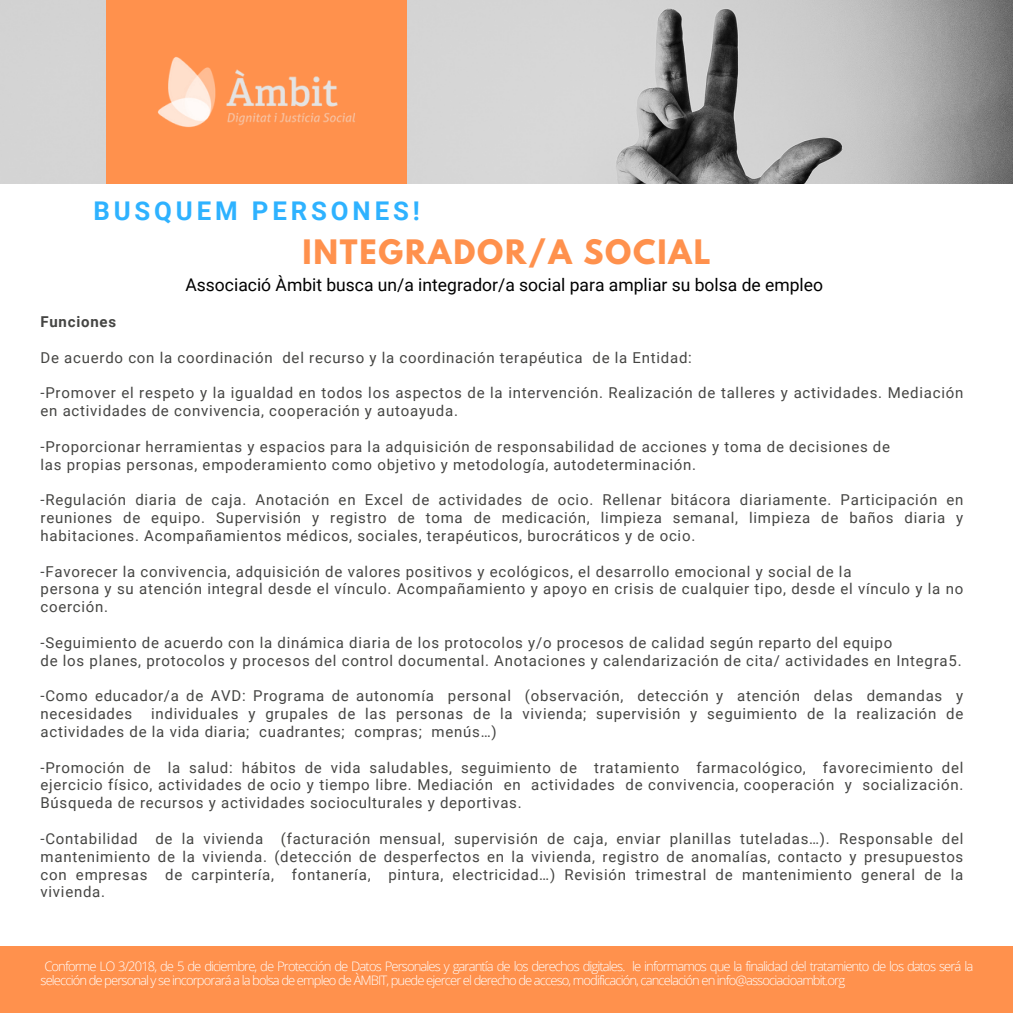
<style>
.page{position:relative;width:1013px;height:1013px;background:#fff}
.page>*{position:absolute;margin:0;border:0;box-sizing:border-box;transform-origin:0 0}
.t1{font:700 29.88px "League Spartan";letter-spacing:.06em;color:#ff914d}
.t2{font:700 25.75px "Roboto";letter-spacing:.15em;color:#2eb2ff}
.t3{font:17.5px "Roboto";color:#000}
.t4{font:15px/17.8px "Roboto";letter-spacing:.05em;color:#454543}
.t5{font:700 15px "Roboto";letter-spacing:.05em;color:#454543}
.t6{font:300 13px/14px "Open Sans";letter-spacing:-.07em;color:#fff}
</style>
<div class="page">
<div style="left:0;top:946px;width:1012px;height:66px;background:#ff914d"></div>
<img style="left:0;top:0;width:1012px;height:184px">
<div style="left:106px;top:0;width:301px;height:184px;background:#ff914d"></div>
<img style="left:158px;top:57px;width:197px;height:71px">
<h5 class="t2" style="left:93px;top:196px;width:328px">BUSQUEM PERSONES!</h5>
<p class="t1" style="left:302px;top:237px;width:409px">INTEGRADOR/A SOCIAL</p>
<h5 class="t3" style="left:185px;top:274px;width:639px">Associació Àmbit busca un/a integrador/a social para ampliar su bolsa de empleo</h5>
<p class="t5" style="left:41px;top:313px;width:77px">Funciones</p>
<p class="t4" style="left:41px;top:349px;width:653px">De acuerdo con la coordinación del recurso y la coordinación terapéutica de la Entidad:</p>
<h2 class="t4" style="left:41px;top:384px;width:924px">-Promover el respeto y la igualdad en todos los aspectos de la intervención. Realización de talleres y actividades. Mediación en actividades de convivencia, cooperación y autoayuda.</h2>
<h1 class="t4" style="left:41px;top:438px;width:851px">-Proporcionar herramientas y espacios para la adquisición de responsabilidad de acciones y toma de decisiones de las propias personas, empoderamiento como objetivo y metodología, autodeterminación.</h1>
<h3 class="t4" style="left:41px;top:491px;width:924px;text-align:justify">-Regulación diaria de caja. Anotación en Excel de actividades de ocio. Rellenar bitácora diariamente. Participación en reuniones de equipo. Supervisión y registro de toma de medicación, limpieza semanal, limpieza de baños diaria y habitaciones. Acompañamientos médicos, sociales, terapéuticos, burocráticos y de ocio.</h3>
<h4 class="t4" style="left:41px;top:562px;width:924px">-Favorecer la convivencia, adquisición de valores positivos y ecológicos, el desarrollo emocional y social de la<br>persona y su atención integral desde el vínculo. Acompañamiento y apoyo en crisis de cualquier tipo, desde el vínculo y la no coerción.</h4>
<h5 class="t4" style="left:41px;top:634px;width:922px">-Seguimiento de acuerdo con la dinámica diaria de los protocolos y/o procesos de calidad según reparto del equipo<br>de los planes, protocolos y procesos del control documental. Anotaciones y calendarización de cita/ actividades en Integra5.</h5>
<h5 class="t4" style="left:41px;top:687px;width:924px">-Como educador/a de AVD: Programa de autonomía personal (observación, detección y atención delas demandas y necesidades</h5>
<h5 class="t4" style="left:41px;top:705px;width:924px;text-indent:111px">individuales y grupales de las personas de la vivienda; supervisión y seguimiento de la realización de actividades de la vida diaria; cuadrantes; compras; menús…)</h5>
<h5 class="t4" style="left:41px;top:758px;width:924px;text-align:justify">-Promoción de la salud: hábitos de vida saludables, seguimiento de tratamiento farmacológico, favorecimiento del ejercicio físico, actividades de ocio y tiempo libre. Mediación en actividades de convivencia, cooperación y socialización.<br>Búsqueda de recursos y actividades socioculturales y deportivas.</h5>
<h5 class="t4" style="left:41px;top:830px;width:924px;text-align:justify">-Contabilidad de la vivienda (facturación mensual, supervisión de caja, enviar planillas tuteladas…). Responsable del mantenimiento de la vivienda. (detección de desperfectos en la vivienda, registro de anomalías, contacto y presupuestos con empresas de carpintería, fontanería, pintura, electricidad…) Revisión trimestral de mantenimiento general de la vivienda.</h5>
<h5 class="t6" style="left:41px;top:958px;width:934px">Conforme LO 3/2018, de 5 de diciembre, de Protección de Datos Personales y garantía de los derechos digitales. le informamos que la finalidad del tratamiento de los datos será la selección de personal y se incorporará a la bolsa de empleo de ÀMBIT, puede ejercer el derecho de acceso, modificación, cancelación en info@associacioambit.org</h5>
</div>
